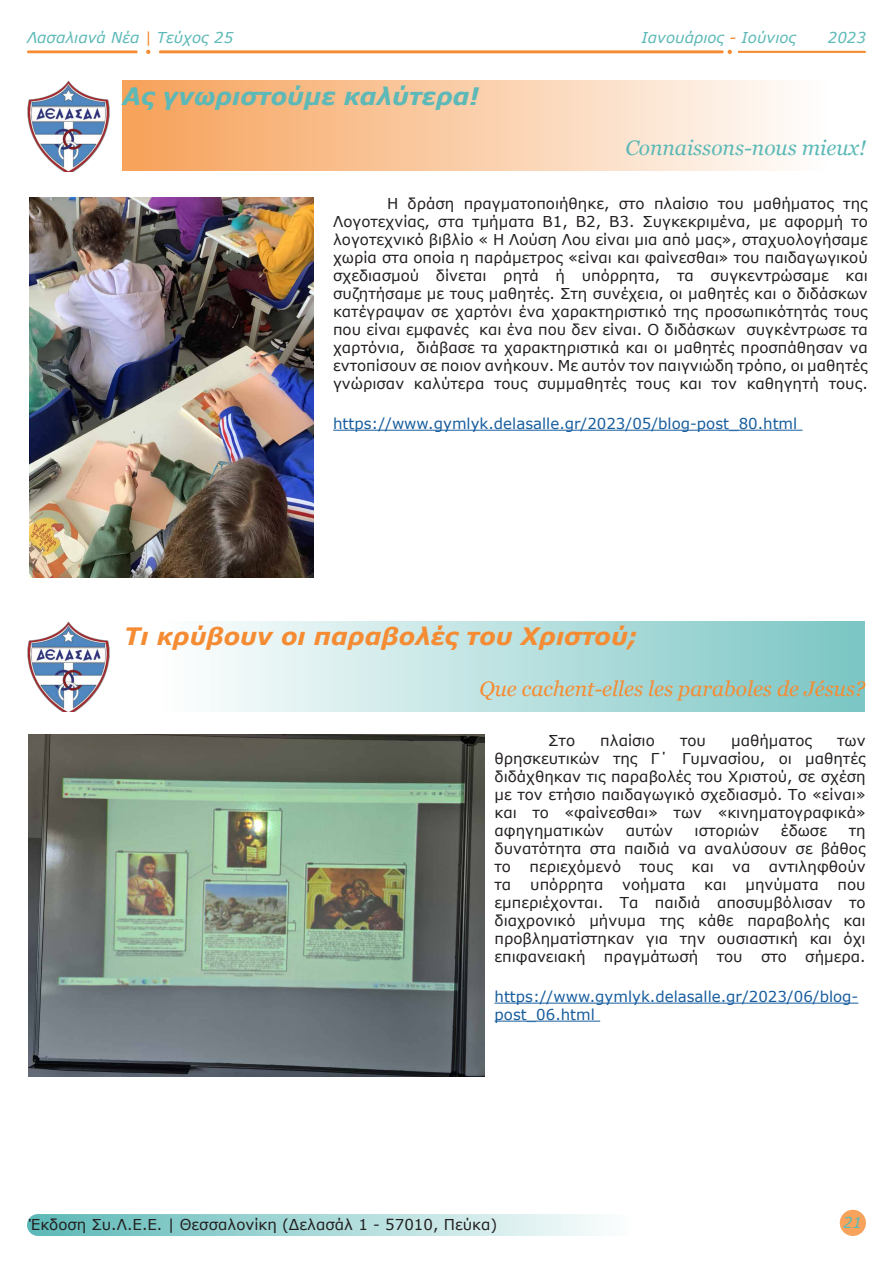
<style>
.page{position:relative;width:893px;height:1263px;background:#fff}
.page>*{position:absolute;margin:0;border:0;box-sizing:border-box;transform-origin:0 0}
.t1{font:italic 700 24px "Verdana";color:#f58c34}
.t2{font:italic 700 24px "Verdana";color:#5cb9b7}
.t3{font:italic 21px "Georgia";color:#f58c34}
.t4{font:italic 21px "Georgia";color:#5cb9b7}
.t5{font:15px/18px "Verdana";color:#231f20;text-align:justify}
.t6{font:15px/18px "Verdana";color:#175d9e}
.t7{font:italic 15px "Verdana";color:#5cb9b7}
.s1{color:#f58c34}
</style>
<div class="page">
<div style="left:840px;top:1210px;width:26px;height:26px;background:#f7a35c;border-radius:50%"></div>
<div style="left:27px;top:1214px;width:607px;height:22px;background:linear-gradient(to right,#5bb8b6,#fdfefe);border-radius:11px"></div>
<svg style="left:728px;top:50px;width:4px;height:4px"></svg>
<svg style="left:146px;top:50px;width:4px;height:4px"></svg>
<hr style="left:159px;top:50px;width:565px;height:3px;background:#f58c34">
<hr style="left:27px;top:50px;width:111px;height:3px;background:#f58c34">
<hr style="left:738px;top:51px;width:128px;height:2px;background:#f58c34">
<div style="left:123px;top:81px;width:743px;height:90px;background:linear-gradient(to right,#f6a159,#fff)"></div>
<img style="left:27px;top:81px;width:83px;height:90px">
<div style="left:123px;top:621px;width:742px;height:90px;background:linear-gradient(to right,#fff,#7ac6c4)"></div>
<img style="left:27px;top:621px;width:83px;height:90px">
<img style="left:29px;top:198px;width:285px;height:380px">
<hr style="left:333px;top:430px;width:469px;height:1px;background:#175d9e">
<hr style="left:495px;top:1003px;width:363px;height:1px;background:#175d9e">
<hr style="left:495px;top:1021px;width:105px;height:1px;background:#175d9e">
<img style="left:29px;top:735px;width:456px;height:342px">
<p class="t7" style="left:27px;top:27px;width:208px">Λασαλιανά Νέα <span class="s1">|</span> Τεύχος 25</p>
<p class="t7" style="left:642px;top:27px;width:156px">Ιανουάριος <span class="s1">-</span> Ιούνιος</p>
<p class="t7" style="left:828px;top:27px;width:40px">2023</p>
<p class="t2" style="left:123px;top:79px;width:358px">Ας γνωριστούμε καλύτερα!</p>
<p class="t4" style="left:625px;top:135px;width:242px">Connaissons-nous mieux!</p>
<p class="t5" style="left:333px;top:195px;width:536px;text-indent:54px">Η δράση πραγματοποιήθηκε, στο πλαίσιο του μαθήματος της Λογοτεχνίας, στα τμήματα Β1, Β2, Β3. Συγκεκριμένα, με αφορμή το λογοτεχνικό βιβλίο « Η Λούση Λου είναι μια από μας», σταχυολογήσαμε χωρία στα οποία η παράμετρος «είναι και φαίνεσθαι» του παιδαγωγικού σχεδιασμού δίνεται ρητά ή υπόρρητα, τα συγκεντρώσαμε και συζητήσαμε με τους μαθητές. Στη συνέχεια, οι μαθητές και ο διδάσκων κατέγραψαν σε χαρτόνι ένα χαρακτηριστικό της προσωπικότητάς τους που είναι εμφανές και ένα που δεν είναι. Ο διδάσκων συγκέντρωσε τα χαρτόνια, διάβασε τα χαρακτηριστικά και οι μαθητές προσπάθησαν να εντοπίσουν σε ποιον ανήκουν. Με αυτόν τον παιγνιώδη τρόπο, οι μαθητές γνώρισαν καλύτερα τους συμμαθητές τους και τον καθηγητή τους.</p>
<p class="t6" style="left:333px;top:414px;width:466px">https://www.gymlyk.delasalle.gr/2023/05/blog-post_80.html</p>
<p class="t1" style="left:124px;top:620px;width:515px">Τι κρύβουν οι παραβολές του Χριστού;</p>
<p class="t3" style="left:480px;top:675px;width:387px">Que cachent-elles les paraboles de Jésus?</p>
<p class="t5" style="left:549px;top:731px;width:28px">Στο</p>
<p class="t5" style="left:600px;top:731px;width:56px">πλαίσιο</p>
<p class="t5" style="left:680px;top:731px;width:28px">του</p>
<p class="t5" style="left:731px;top:731px;width:82px">μαθήματος</p>
<p class="t5" style="left:495px;top:731px;width:373px;text-indent:343px">των θρησκευτικών της Γ΄ Γυμνασίου, οι μαθητές διδάχθηκαν τις παραβολές του Χριστού, σε σχέση με τον ετήσιο παιδαγωγικό σχεδιασμό. Το «είναι» και το «φαίνεσθαι» των «κινηματογραφικά» αφηγηματικών</p>
<p class="t5" style="left:626px;top:821px;width:49px">αυτών</p>
<p class="t5" style="left:695px;top:821px;width:66px">ιστοριών</p>
<p class="t5" style="left:781px;top:821px;width:48px">έδωσε</p>
<p class="t5" style="left:495px;top:821px;width:373px;text-indent:354px">τη δυνατότητα στα παιδιά να αναλύσουν σε βάθος το περιεχόμενό τους και να αντιληφθούν τα</p>
<p class="t5" style="left:530px;top:875px;width:75px">υπόρρητα</p>
<p class="t5" style="left:622px;top:875px;width:65px">νοήματα</p>
<p class="t5" style="left:704px;top:875px;width:24px">και</p>
<p class="t5" style="left:745px;top:875px;width:75px">μηνύματα</p>
<p class="t5" style="left:495px;top:875px;width:373px;text-indent:343px">που εμπεριέχονται. Τα παιδιά αποσυμβόλισαν το διαχρονικό μήνυμα της κάθε παραβολής και προβληματίστηκαν για την ουσιαστική και όχι επιφανειακή πραγμάτωσή του στο σήμερα.</p>
<p class="t6" style="left:495px;top:987px;width:365px">https://www.gymlyk.delasalle.gr/2023/06/blog&shy;post_06.html</p>
<p class="t5" style="left:29px;top:1215px;width:470px">Έκδοση Συ.Λ.Ε.Ε. | Θεσσαλονίκη (Δελασάλ 1 - 57010, Πεύκα)</p>
<p class="t7" style="left:843px;top:1212px;width:21px">21</p>
</div>
